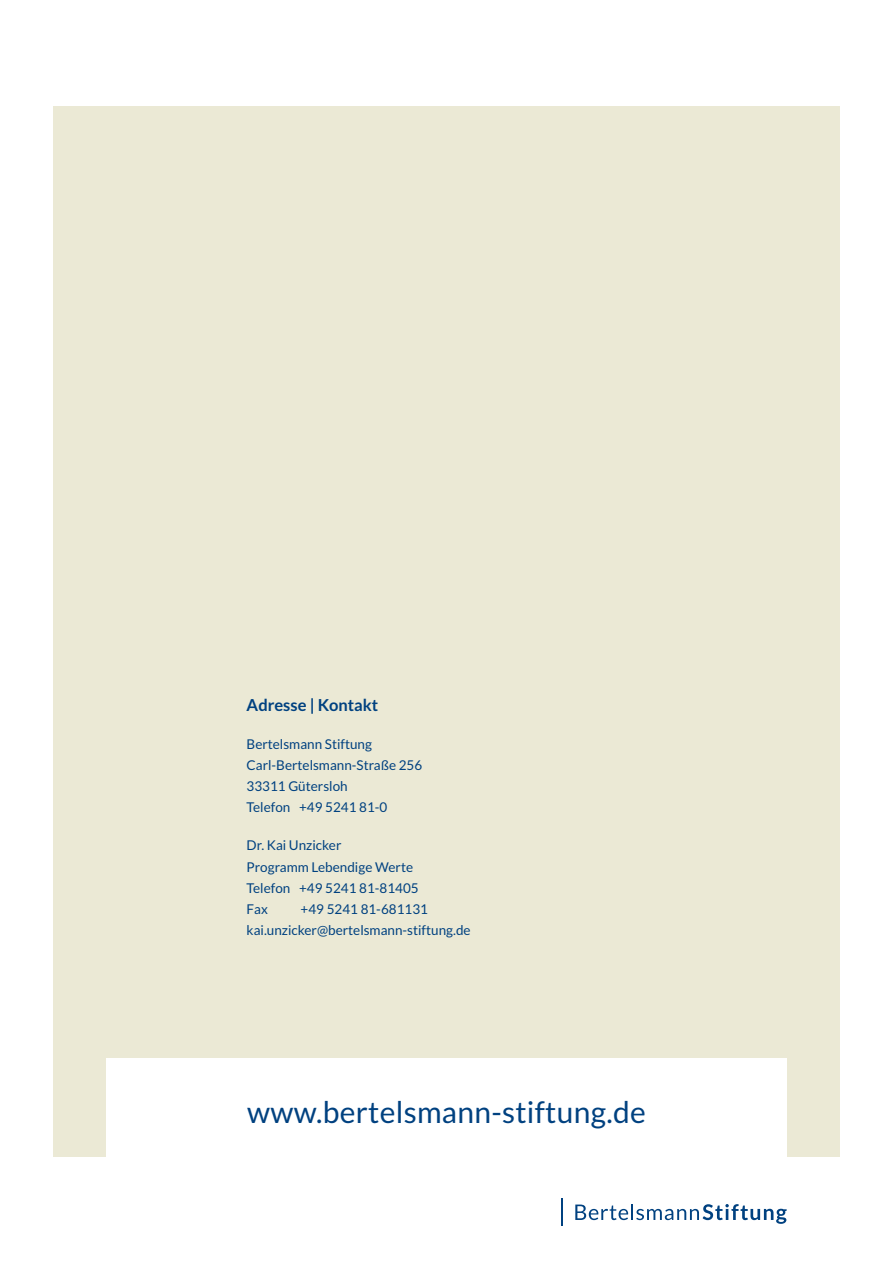
<style>
.page{position:relative;width:893px;height:1263px;background:#fff}
.page>*{position:absolute;margin:0;border:0;box-sizing:border-box;transform-origin:0 0}
.t1{font:30px "Lato";letter-spacing:.01em;color:#004180}
.t2{font:700 16.5px "Lato";color:#004180}
.t3{font:13.5px/21px "Lato";color:#004180}
</style>
<div class="page">
<div style="left:53px;top:106px;width:787px;height:1051px;background:#ebe9d5"></div>
<div style="left:106px;top:1059px;width:681px;height:204px;background:#fff"></div>
<svg style="left:575px;top:1204px;width:212px;height:20px"></svg>
<hr style="left:561px;top:1198px;width:2px;height:28px;background:#004180">
<p class="t2" style="left:247px;top:696px;width:133px">Adresse | Kontakt</p>
<p class="t3" style="left:247px;top:734px;width:177px">Bertelsmann Stiftung<br>Carl-Bertelsmann-Straße 256<br>33311 Gütersloh<br>Telefon +49 5241 81-0</p>
<p class="t3" style="left:247px;top:835px;width:174px">Dr. Kai Unzicker<br>Programm Lebendige Werte<br>Telefon +49 5241 81-81405<br>Fax</p>
<p class="t3" style="left:247px;top:898px;width:225px;text-indent:54px">+49 5241 81-681131 kai.unzicker@bertelsmann-stiftung.de</p>
<h1 class="t1" style="left:247px;top:1096px;width:400px">www.bertelsmann-stiftung.de</h1>
</div>
